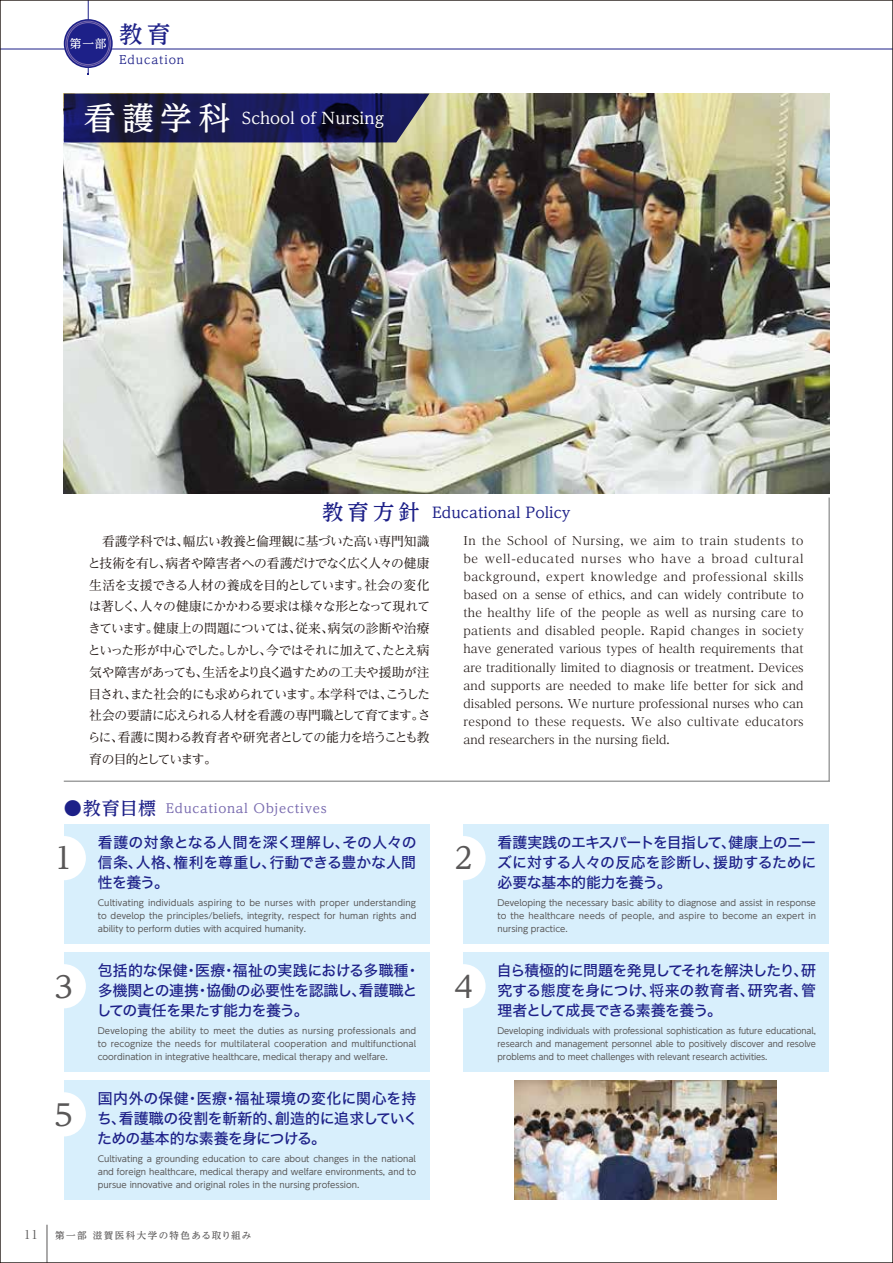
<style>
.page{position:relative;width:893px;height:1263px;background:#fff}
.page>*{position:absolute;margin:0;border:0;box-sizing:border-box;transform-origin:0 0}
.t1{font:500 29.7px "Reim Ytwz Pr 6";color:#595757}
.t2{font:500 15.9px "Reim Ytwz Pr 6";color:#fff}
.t3{font:14.85px/20.2px "Hira Kaku Std W5";letter-spacing:-.015em;color:#1d2088;text-align:justify}
.t4{font:500 14.85px "Reim Ytwz Pr 6";color:#1d2088}
.t5{font:12.75px/21.8px "Reim Pr 6";letter-spacing:-.075em;color:#221815;text-align:justify}
.t6{font:500 12.75px "Reim Ytwz Pr 6";letter-spacing:.05em;color:#796baf}
.t7{font:11.7px/18px "Reim Pr 6";color:#221815;text-align:justify}
.t8{font:11.7px "Reim Ytwz Pr 6";letter-spacing:.075em;color:#1d2088}
.t9{font:500 11.7px "Reim Ytwz Pr 6";color:#fff}
.t10{font:11.7px "Reim Pr 6";color:#595757}
.t11{font:500 9.6px "Reim Ytwz Pr 6";letter-spacing:.145em;color:#595757}
.t12{font:8.55px/12.8px "UD Shin Go Pr 6";color:#595757;text-align:justify}
.s1{font-size:31.95px}
.s2{font-size:21.3px}
.s3{font-size:18px;color:#1d2088}
</style>
<div class="page">
<img style="left:64px;top:94px;width:765px;height:399px">
<svg style="left:63px;top:497px;width:767px;height:285px"></svg>
<div style="left:463px;top:824px;width:366px;height:119px;background:#d8effc"></div>
<div style="left:441px;top:836px;width:45px;height:44px;background:#fff;border-radius:50%"></div>
<div style="left:463px;top:952px;width:366px;height:119px;background:#d8effc"></div>
<div style="left:441px;top:964px;width:45px;height:44px;background:#fff;border-radius:50%"></div>
<div style="left:64px;top:824px;width:365px;height:119px;background:#d8effc"></div>
<div style="left:42px;top:836px;width:44px;height:44px;background:#fff;border-radius:50%"></div>
<div style="left:64px;top:952px;width:365px;height:119px;background:#d8effc"></div>
<div style="left:42px;top:964px;width:44px;height:44px;background:#fff;border-radius:50%"></div>
<div style="left:64px;top:1080px;width:365px;height:119px;background:#d8effc"></div>
<div style="left:42px;top:1092px;width:44px;height:44px;background:#fff;border-radius:50%"></div>
<img style="left:514px;top:1080px;width:263px;height:119px">
<svg style="left:64px;top:94px;width:365px;height:48px;background:#202155"></svg>
<hr style="left:0;top:49px;width:893px;height:1px;background:#1d2088">
<hr style="left:88px;top:0;width:1px;height:74px;background:#1d2088">
<svg style="left:64px;top:19px;width:49px;height:49px"></svg>
<div style="left:67px;top:22px;width:43px;height:43px;background:#1d2088;border-radius:50%"></div>
<div style="left:66px;top:21px;width:45px;height:45px;border:1px solid #796baf;border-radius:50%"></div>
<div style="left:67px;top:22px;width:43px;height:43px;border:1px solid #796baf;border-radius:50%"></div>
<hr style="left:47px;top:1225px;width:1px;height:38px;background:#595757">
<h3 class="t9" style="left:70px;top:34px;width:102px">第一部 <sup>教育</sup></h3>
<h3 class="t8" style="left:119px;top:50px;width:67px">Education</h3>
<h2 class="t2" style="left:84px;top:105px;width:302px"><span class="s1">看護学科</span> School of Nursing</h2>
<h3 class="t4" style="left:322px;top:500px;width:250px"><span class="s2">教育方針</span> Educational Policy</h3>
<p class="t5" style="left:88px;top:530px;width:344px">　看護学科では、幅広い教養と倫理観に基づいた高い専門知識と技術を有し、病者や障害者への看護だけでなく広く人々の健康生活を支援できる人材の養成を目的としています。社会の変化は著しく、人々の健康にかかわる要求は様々な形となって現れてきています。健康上の問題については、従来、病気の診断や治療といった形が中心でした。しかし、今ではそれに加えて、たとえ病気や障害があっても、生活をより良く過すための工夫や援助が注目され、また社会的にも求められています。本学科では、こうした社会の要請に応えられる人材を看護の専門職として育てます。さらに、看護に関わる教育者や研究者としての能力を培うことも教育の目的としています。</p>
<p class="t7" style="left:463px;top:531px;width:342px">In the School of Nursing, we aim to train students to be well-educated nurses who have a broad cultural background, expert knowledge and professional skills based on a sense of ethics, and can widely contribute to the healthy life of the people as well as nursing care to patients and disabled people. Rapid changes in society have generated various types of health requirements that are traditionally limited to diagnosis or treatment. Devices and supports are needed to make life better for sick and disabled persons. We nurture professional nurses who can respond to these requests. We also cultivate educators and researchers in the nursing field.</p>
<h3 class="t6" style="left:64px;top:798px;width:264px"><span class="s3">●教育目標</span> Educational Objectives</h3>
<h1 class="t1" style="left:55px;top:834px;width:20px">1</h1>
<h3 class="t3" style="left:98px;top:832px;width:320px">看護の対象となる人間を深く理解し、その人々の信条、人格、権利を尊重し、行動できる豊かな人間性を養う。</h3>
<p class="t12" style="left:98px;top:896px;width:320px">Cultivating individuals aspiring to be nurses with proper understanding to develop the principles/beliefs, integrity, respect for human rights and ability to perform duties with acquired humanity.</p>
<h1 class="t1" style="left:55px;top:962px;width:20px">3</h1>
<h3 class="t3" style="left:97px;top:960px;width:325px;text-align:left">包括的な保健・医療・福祉の実践における多職種・多機関との連携・協働の必要性を認識し、看護職としての責任を果たす能力を養う。</h3>
<p class="t12" style="left:98px;top:1024px;width:320px">Developing the ability to meet the duties as nursing professionals and to recognize the needs for multilateral cooperation and multifunctional coordination in integrative healthcare, medical therapy and welfare.</p>
<h1 class="t1" style="left:55px;top:1090px;width:20px">5</h1>
<h3 class="t3" style="left:97px;top:1088px;width:322px;text-align:left">国内外の保健・医療・福祉環境の変化に関心を持ち、看護職の役割を斬新的、創造的に追求していくための基本的な素養を身につける。</h3>
<p class="t12" style="left:98px;top:1152px;width:320px">Cultivating a grounding education to care about changes in the national and foreign healthcare, medical therapy and welfare environments, and to pursue innovative and original roles in the nursing profession.</p>
<h3 class="t10" style="left:24px;top:1225px;width:16px">11</h3>
<p class="t11" style="left:55px;top:1227px;width:198px">第一部 滋賀医科大学の特色ある取り組み</p>
<h1 class="t1" style="left:454px;top:834px;width:20px">2</h1>
<h1 class="t1" style="left:454px;top:962px;width:20px">4</h1>
<h3 class="t3" style="left:497px;top:832px;width:321px">看護実践のエキスパートを目指して、健康上のニーズに対する人々の反応を診断し、援助するために必要な基本的能力を養う。</h3>
<p class="t12" style="left:497px;top:896px;width:320px">Developing the necessary basic ability to diagnose and assist in response to the healthcare needs of people, and aspire to become an expert in nursing practice.</p>
<h3 class="t3" style="left:497px;top:960px;width:320px">自ら積極的に問題を発見してそれを解決したり、研究する態度を身につけ、将来の教育者、研究者、管理者として成長できる素養を養う。</h3>
<p class="t12" style="left:497px;top:1024px;width:320px">Developing individuals with professional sophistication as future educational, research and management personnel able to positively discover and resolve problems and to meet challenges with relevant research activities.</p>
</div>
